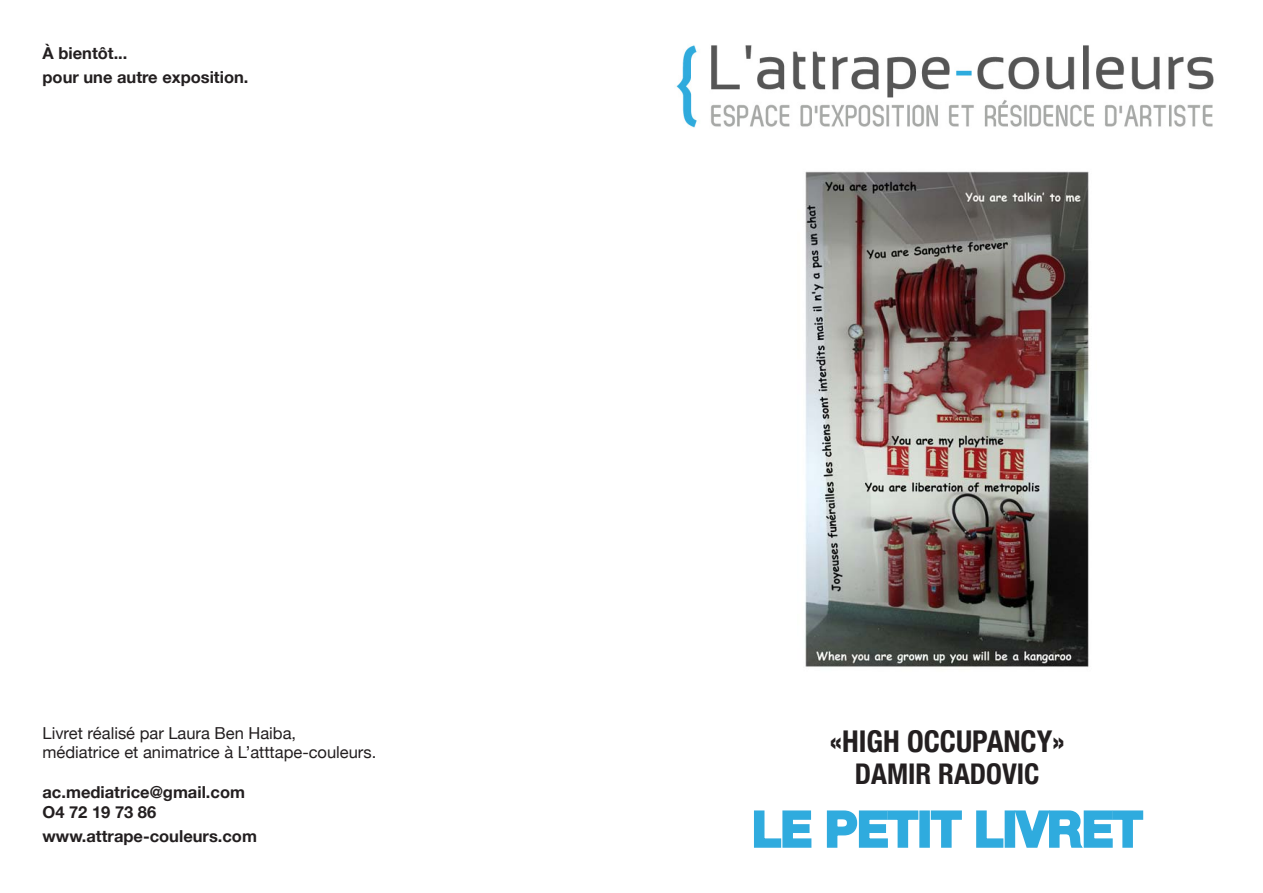
<style>
.page{position:relative;width:1263px;height:893px;background:#fff}
.page>*{position:absolute;margin:0;border:0;box-sizing:border-box;transform-origin:0 0}
.t1{font:700 48px "Helvetica Neue";color:#2fabde}
.t2{font:700 condensed 30px "Helvetica Neue";color:#231f20}
.t3{font:700 condensed 28.5px "Helvetica Neue";color:#231f20}
.t4{font:700 16.5px "Helvetica Neue";color:#231f20}
.t5{font:16.5px "Helvetica Neue";color:#231f20}
</style>
<div class="page">
<svg style="left:754px;top:810px;width:58px;height:38px"></svg>
<svg style="left:826px;top:810px;width:93px;height:38px"></svg>
<div style="left:919px;top:810px;width:11px;height:38px;border:3px solid #31abde"></div>
<svg style="left:929px;top:810px;width:33px;height:38px"></svg>
<svg style="left:976px;top:810px;width:29px;height:38px"></svg>
<div style="left:1005px;top:810px;width:10px;height:38px;border:3px solid #31abde"></div>
<svg style="left:1012px;top:810px;width:132px;height:38px"></svg>
<img style="left:676px;top:45px;width:538px;height:83px">
<img style="left:805px;top:171px;width:284px;height:496px">
<p class="t4" style="left:43px;top:43px;width:86px">À bientôt...</p>
<p class="t4" style="left:43px;top:67px;width:207px">pour une autre exposition.</p>
<p class="t5" style="left:43px;top:723px;width:255px">Livret réalisé par Laura Ben Haiba,</p>
<p class="t5" style="left:43px;top:743px;width:335px">médiatrice et animatrice à L’atttape-couleurs.</p>
<p class="t4" style="left:43px;top:782px;width:204px">ac.mediatrice@gmail.com</p>
<p class="t4" style="left:43px;top:802px;width:115px">O4 72 19 73 86</p>
<p class="t4" style="left:43px;top:826px;width:216px">www.attrape-couleurs.com</p>
<p class="t2" style="left:829px;top:723px;width:237px">«HIGH OCCUPANCY»</p>
<p class="t3" style="left:855px;top:757px;width:186px">DAMIR RADOVIC</p>
<p class="t1" style="left:752px;top:799px;width:392px">LE PETIT LIVRET</p>
</div>
